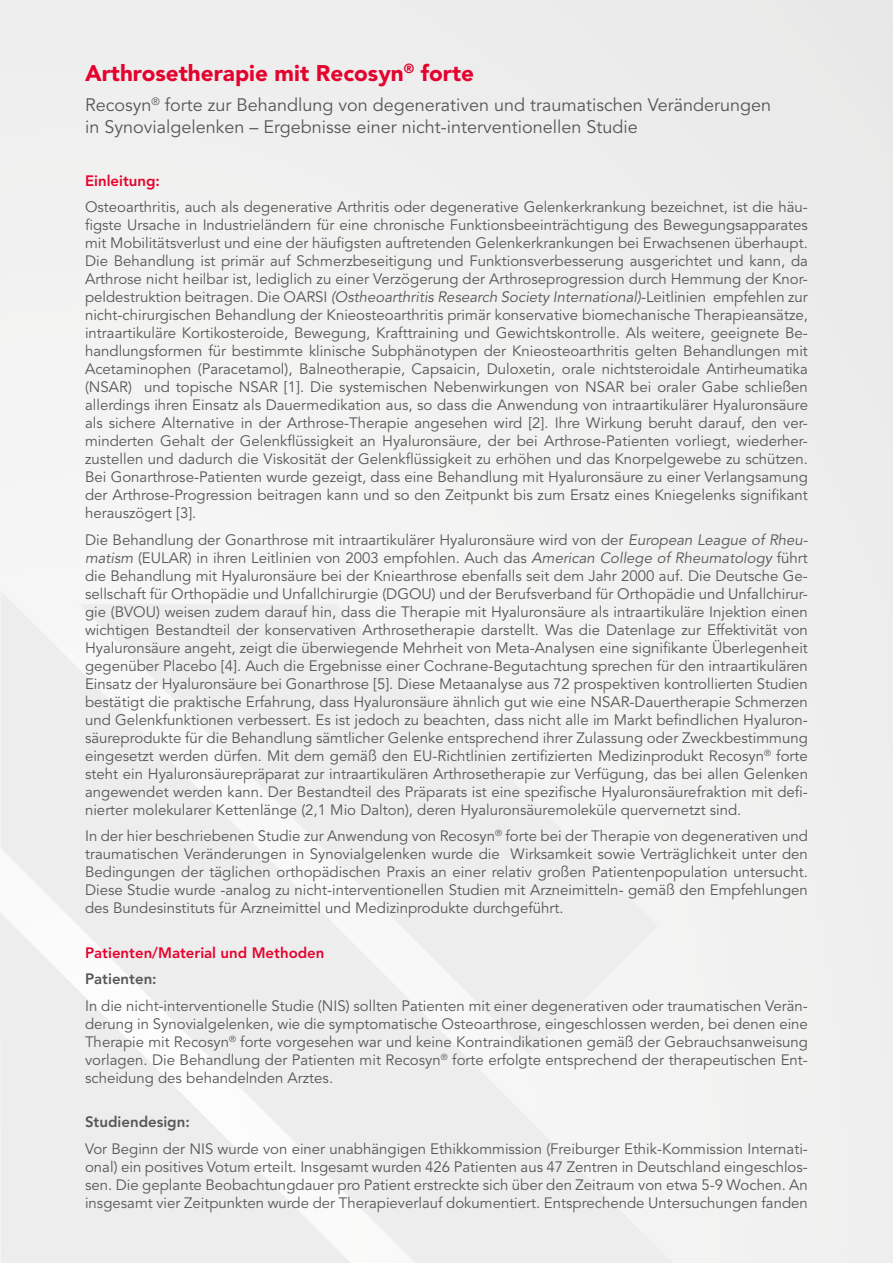
<style>
.page{position:relative;width:893px;height:1263px;background:#efefef}
.page>*{position:absolute;margin:0;border:0;box-sizing:border-box;transform-origin:0 0}
.t1{font:900 22.5px "Avenir";color:#e4032e}
.t2{font:18px/21.6px "Avenir";color:#575756}
.t3{font:15px/18px "Avenir";color:#575756;text-align:justify}
.t4{font:800 15px "Avenir";color:#e4032e}
.t5{font:800 15px "Avenir";color:#575756}
.s1{font-style:italic}
</style>
<div class="page">
<svg style="left:22px;top:914px;width:271px;height:289px"></svg>
<h1 class="t1" style="left:85px;top:59px;width:391px">Arthrosetherapie mit Recosyn<sup>®</sup> forte</h1>
<p class="t2" style="left:85px;top:94px;width:688px">Recosyn<sup>®</sup> forte zur Behandlung von degenerativen und traumatischen Veränderungen in Synovialgelenken – Ergebnisse einer nicht-interventionellen Studie</p>
<p class="t4" style="left:85px;top:172px;width:77px">Einleitung:</p>
<p class="t3" style="left:85px;top:198px;width:724px">Osteoarthritis, auch als degenerative Arthritis oder degenerative Gelenkerkrankung bezeichnet, ist die häu&shy;figste Ursache in Industrieländern für eine chronische Funktionsbeeinträchtigung des Bewegungsapparates mit Mobilitätsverlust und eine der häufigsten auftretenden Gelenkerkrankungen bei Erwachsenen überhaupt.<br>Die Behandlung ist primär auf Schmerzbeseitigung und Funktionsverbesserung ausgerichtet und kann, da Arthrose nicht heilbar ist, lediglich zu einer Verzögerung der Arthroseprogression durch Hemmung der Knor&shy;peldestruktion beitragen. Die OARSI <span class="s1">(Ostheoarthritis Research Society International)</span>-Leitlinien empfehlen zur nicht-chirurgischen Behandlung der Knieosteoarthritis primär konservative biomechanische Therapieansätze, intraartikuläre Kortikosteroide, Bewegung, Krafttraining und Gewichtskontrolle. Als weitere, geeignete Be&shy;handlungsformen für bestimmte klinische Subphänotypen der Knieosteoarthritis gelten Behandlungen mit Acetaminophen (Paracetamol), Balneotherapie, Capsaicin, Duloxetin, orale nichtsteroidale Antirheumatika (NSAR) und topische NSAR [1]. Die systemischen Nebenwirkungen von NSAR bei oraler Gabe schließen allerdings ihren Einsatz als Dauermedikation aus, so dass die Anwendung von intraartikulärer Hyaluronsäure als sichere Alternative in der Arthrose-Therapie angesehen wird [2]. Ihre Wirkung beruht darauf, den ver&shy;minderten Gehalt der Gelenkflüssigkeit an Hyaluronsäure, der bei Arthrose-Patienten vorliegt, wiederher&shy;zustellen und dadurch die Viskosität der Gelenkflüssigkeit zu erhöhen und das Knorpelgewebe zu schützen.<br>Bei Gonarthrose-Patienten wurde gezeigt, dass eine Behandlung mit Hyaluronsäure zu einer Verlangsamung der Arthrose-Progression beitragen kann und so den Zeitpunkt bis zum Ersatz eines Kniegelenks signifikant herauszögert [3].</p>
<p class="t3" style="left:85px;top:531px;width:724px">Die Behandlung der Gonarthrose mit intraartikulärer Hyaluronsäure wird von der <span class="s1">European League of Rheu&shy;matism</span> (EULAR) in ihren Leitlinien von 2003 empfohlen. Auch das <span class="s1">American College of Rheumatology</span> führt die Behandlung mit Hyaluronsäure bei der Kniearthrose ebenfalls seit dem Jahr 2000 auf. Die Deutsche Ge&shy;sellschaft für Orthopädie und Unfallchirurgie (DGOU) und der Berufsverband für Orthopädie und Unfallchirur&shy;gie (BVOU) weisen zudem darauf hin, dass die Therapie mit Hyaluronsäure als intraartikuläre Injektion einen wichtigen Bestandteil der konservativen Arthrosetherapie darstellt. Was die Datenlage zur Effektivität von Hyaluronsäure angeht, zeigt die überwiegende Mehrheit von Meta-Analysen eine signifikante Überlegenheit gegenüber Placebo [4]. Auch die Ergebnisse einer Cochrane-Begutachtung sprechen für den intraartikulären Einsatz der Hyaluronsäure bei Gonarthrose [5]. Diese Metaanalyse aus 72 prospektiven kontrollierten Studien bestätigt die praktische Erfahrung, dass Hyaluronsäure ähnlich gut wie eine NSAR-Dauertherapie Schmerzen und Gelenkfunktionen verbessert. Es ist jedoch zu beachten, dass nicht alle im Markt befindlichen Hyaluron&shy;säureprodukte für die Behandlung sämtlicher Gelenke entsprechend ihrer Zulassung oder Zweckbestimmung eingesetzt werden dürfen. Mit dem gemäß den EU-Richtlinien zertifizierten Medizinprodukt Recosyn<sup>®</sup> forte steht ein Hyaluronsäurepräparat zur intraartikulären Arthrosetherapie zur Verfügung, das bei allen Gelenken angewendet werden kann. Der Bestandteil des Präparats ist eine spezifische Hyaluronsäurefraktion mit defi&shy;nierter molekularer Kettenlänge (2,1 Mio Dalton), deren Hyaluronsäuremoleküle quervernetzt sind.</p>
<p class="t3" style="left:85px;top:827px;width:724px">In der hier beschriebenen Studie zur Anwendung von Recosyn<sup>®</sup> forte bei der Therapie von degenerativen und traumatischen Veränderungen in Synovialgelenken wurde die Wirksamkeit sowie Verträglichkeit unter den Bedingungen der täglichen orthopädischen Praxis an einer relativ großen Patientenpopulation untersucht.<br>Diese Studie wurde -analog zu nicht-interventionellen Studien mit Arzneimitteln- gemäß den Empfehlungen des Bundesinstituts für Arzneimittel und Medizinprodukte durchgeführt.</p>
<p class="t4" style="left:85px;top:944px;width:241px">Patienten/Material und Methoden</p>
<p class="t5" style="left:85px;top:970px;width:73px">Patienten:</p>
<p class="t3" style="left:85px;top:997px;width:724px">In die nicht-interventionelle Studie (NIS) sollten Patienten mit einer degenerativen oder traumatischen Verän&shy;derung in Synovialgelenken, wie die symptomatische Osteoarthrose, eingeschlossen werden, bei denen eine Therapie mit Recosyn<sup>®</sup> forte vorgesehen war und keine Kontraindikationen gemäß der Gebrauchsanweisung vorlagen. Die Behandlung der Patienten mit Recosyn<sup>®</sup> forte erfolgte entsprechend der therapeutischen Ent&shy;scheidung des behandelnden Arztes.</p>
<p class="t5" style="left:85px;top:1113px;width:106px">Studiendesign:</p>
<p class="t3" style="left:85px;top:1140px;width:724px">Vor Beginn der NIS wurde von einer unabhängigen Ethikkommission (Freiburger Ethik-Kommission Internati&shy;onal) ein positives Votum erteilt. Insgesamt wurden 426 Patienten aus 47 Zentren in Deutschland eingeschlos&shy;sen. Die geplante Beobachtungdauer pro Patient erstreckte sich über den Zeitraum von etwa 5-9 Wochen. An insgesamt vier Zeitpunkten wurde der Therapieverlauf dokumentiert. Entsprechende Untersuchungen fanden</p>
</div>
